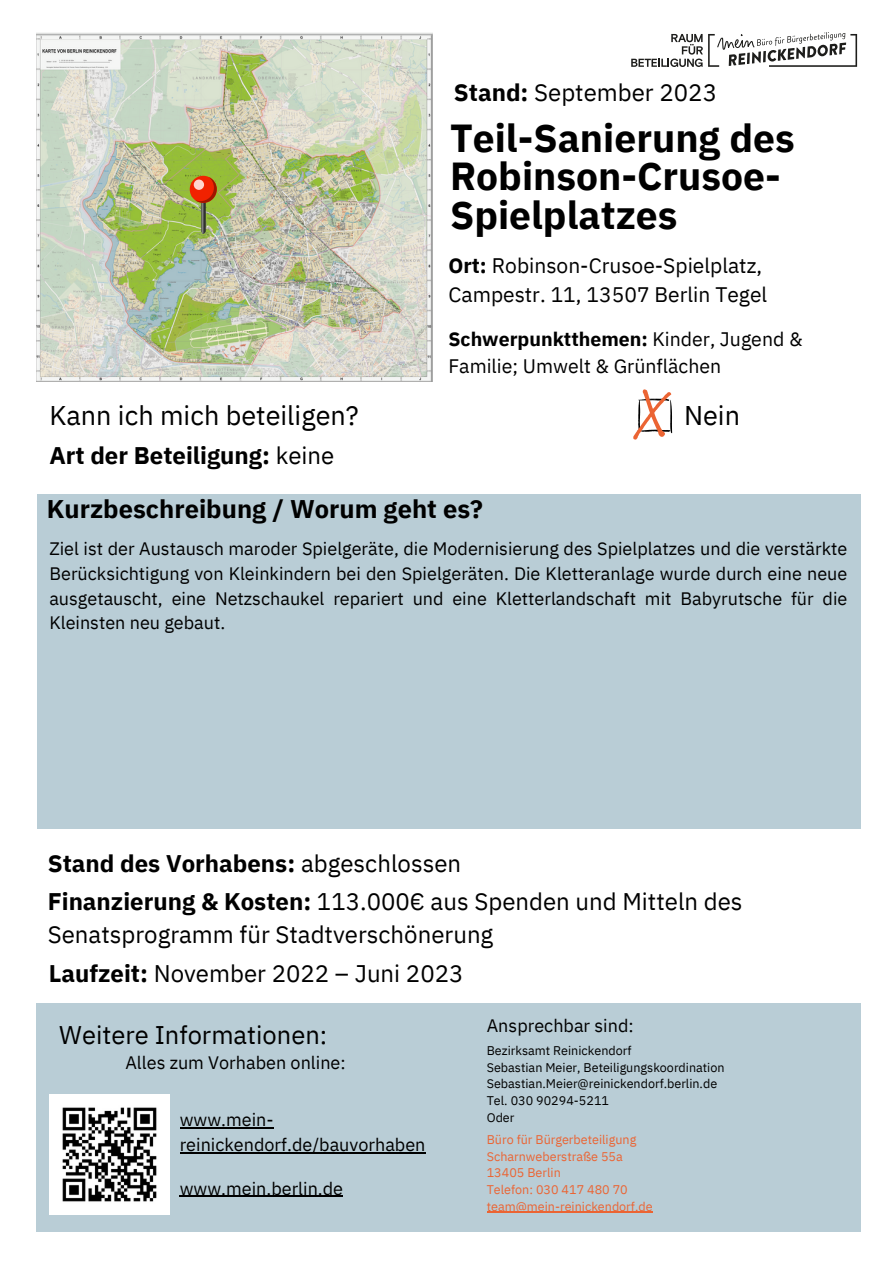
<style>
.page{position:relative;width:894px;height:1264px;background:#fff}
.page>*{position:absolute;margin:0;border:0;box-sizing:border-box;transform-origin:0 0}
.t1{font:700 39px/38.2px "IBM Plex Sans";color:#000}
.t2{font:27px "IBM Plex Sans";color:#000}
.t3{font:700 25.5px "IBM Plex Sans";color:#000}
.t4{font:25.5px "IBM Plex Sans";color:#000}
.t5{font:24px/32.7px "IBM Plex Sans";color:#000}
.t6{font:700 24px "IBM Plex Sans";color:#000}
.t7{font:21px/29.2px "IBM Plex Sans";color:#000}
.t8{font:19.5px/27px "IBM Plex Sans";color:#000}
.t9{font:18px/24.8px "IBM Plex Sans";color:#000;text-align:justify}
.t10{font:12.6px "IBM Plex Sans";color:#000}
.t11{font:12.6px "IBM Plex Sans";color:#eb6433}
.s1{font-weight:700}
.s2{font-weight:400}
</style>
<div class="page">
<img style="left:37px;top:33px;width:395px;height:348px">
<svg style="left:633px;top:389px;width:39px;height:50px"></svg>
<div style="left:37px;top:494px;width:823px;height:334px;background:#b9cdd6"></div>
<div style="left:37px;top:1002px;width:823px;height:229px;background:#b9cdd6"></div>
<svg style="left:190px;top:176px;width:27px;height:27px"></svg>
<svg style="left:195px;top:177px;width:22px;height:57px"></svg>
<div style="left:194px;top:179px;width:10px;height:11px;background:#ffd6cf;border-radius:50%"></div>
<img style="left:49px;top:1094px;width:121px;height:120px">
<hr style="left:486px;top:1211px;width:166px;height:1px;background:#eb6433">
<hr style="left:180px;top:1195px;width:163px;height:1px;background:#000">
<hr style="left:180px;top:1127px;width:93px;height:1px;background:#000">
<hr style="left:180px;top:1152px;width:245px;height:1px;background:#000">
<svg style="left:631px;top:34px;width:71px;height:33px"></svg>
<svg style="left:708px;top:32px;width:148px;height:35px"></svg>
<h6 class="t5" style="left:453px;top:76px;width:265px"><span class="s1">Stand:</span> September 2023</h6>
<h6 class="t1" style="left:450px;top:118px;width:346px">Teil-Sanierung des<br>Robinson-Crusoe-<br>Spielplatzes</h6>
<p class="t7" style="left:448px;top:250px;width:320px"><span class="s1">Ort:</span> Robinson-Crusoe-Spielplatz,<br>Campestr. 11, 13507 Berlin Tegel</p>
<h6 class="t8" style="left:448px;top:325px;width:355px"><span class="s1">Schwerpunktthemen:</span> Kinder, Jugend &amp;<br>Familie; Umwelt &amp; Grünflächen</h6>
<h1 class="t2" style="left:49px;top:397px;width:311px">Kann ich mich beteiligen?</h1>
<h1 class="t2" style="left:683px;top:397px;width:57px">Nein</h1>
<p class="t6" style="left:49px;top:439px;width:286px">Art der Beteiligung: <span class="s2">keine</span></p>
<p class="t3" style="left:47px;top:491px;width:437px">Kurzbeschreibung / Worum geht es?</p>
<p class="t9" style="left:49px;top:536px;width:799px">Ziel ist der Austausch maroder Spielgeräte, die Modernisierung des Spielplatzes und die verstärkte Berücksichtigung von Kleinkindern bei den Spielgeräten. Die Kletteranlage wurde durch eine neue ausgetauscht, eine Netzschaukel repariert und eine Kletterlandschaft mit Babyrutsche für die Kleinsten neu gebaut.</p>
<p class="t6" style="left:48px;top:846px;width:415px">Stand des Vorhabens: <span class="s2">abgeschlossen</span></p>
<p class="t5" style="left:48px;top:885px;width:696px"><span class="s1">Finanzierung &amp; Kosten:</span> 113.000€ aus Spenden und Mitteln des<br>Senatsprogramm für Stadtverschönerung</p>
<p class="t5" style="left:49px;top:956px;width:416px"><span class="s1">Laufzeit:</span> November 2022 – Juni 2023</p>
<h5 class="t4" style="left:59px;top:1018px;width:269px">Weitere Informationen:</h5>
<h5 class="t9" style="left:125px;top:1049px;width:222px">Alles zum Vorhaben online:</h5>
<p class="t9" style="left:180px;top:1107px;width:247px">www.mein&shy;reinickendorf.de/bauvorhaben</p>
<p class="t9" style="left:180px;top:1175px;width:165px">www.mein.berlin.de</p>
<h6 class="t9" style="left:486px;top:1012px;width:148px">Ansprechbar sind:</h6>
<h4 class="t10" style="left:486px;top:1041px;width:146px">Bezirksamt Reinickendorf</h4>
<h4 class="t10" style="left:486px;top:1058px;width:239px">Sebastian Meier, Beteiligungskoordination</h4>
<h4 class="t10" style="left:486px;top:1075px;width:232px">Sebastian.Meier@reinickendorf.berlin.de</h4>
<h3 class="t10" style="left:486px;top:1092px;width:124px">Tel. 030 90294-5211</h3>
<h6 class="t10" style="left:486px;top:1108px;width:29px">Oder</h6>
<p class="t11" style="left:486px;top:1130px;width:151px">Büro für Bürgerbeteiligung</p>
<p class="t11" style="left:486px;top:1147px;width:137px">Scharnweberstraße 55a</p>
<h3 class="t11" style="left:486px;top:1164px;width:75px">13405 Berlin</h3>
<h4 class="t11" style="left:486px;top:1181px;width:142px">Telefon: 030 417 480 70</h4>
<h2 class="t11" style="left:486px;top:1197px;width:167px">team@mein-reinickendorf.de</h2>
</div>
